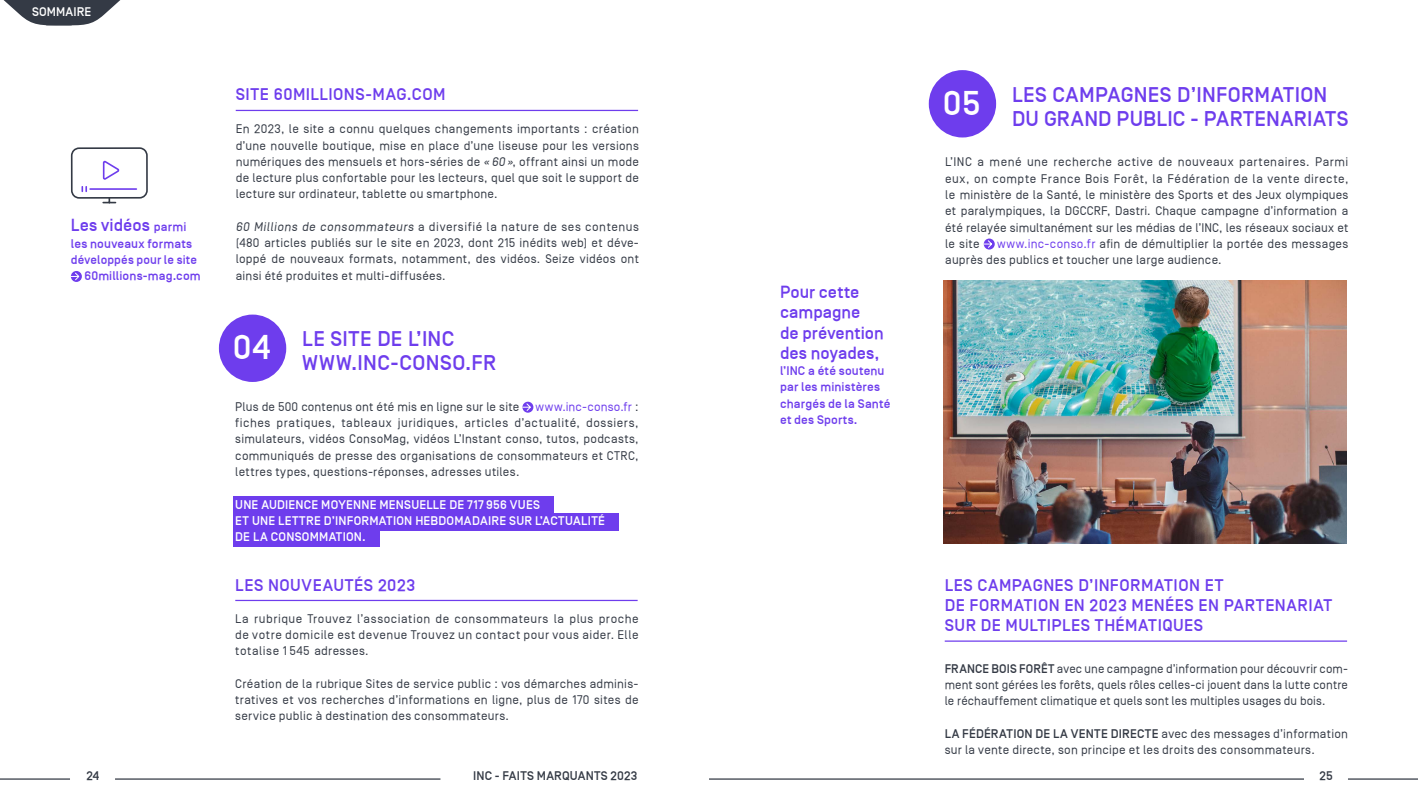
<style>
.page{position:relative;width:1418px;height:798px;background:#fff}
.page>*{position:absolute;margin:0;border:0;box-sizing:border-box;transform-origin:0 0}
.t1{font:500 34.38px "Simplon BP";color:#fff}
.t2{font:500 21.25px/24.4px "Simplon BP";letter-spacing:.015em;color:#6e3ded}
.t3{font:500 17.5px/20.2px "Simplon BP";letter-spacing:.005em;color:#6e3ded}
.t4{font:500 16.88px/20.4px "Simplon BP";letter-spacing:.03em;color:#6e3ded}
.t5{font:12.5px/16.2px "Simplon BP";letter-spacing:.02em;color:#343a45;text-align:justify}
.t6{font:500 12.5px/16.2px "Simplon BP";letter-spacing:.01em;color:#6e3ded}
.t7{font:500 12.5px/16.2px "Simplon BP";letter-spacing:.015em;color:#fff}
.t8{font:500 12.5px "Simplon BP";letter-spacing:.01em;color:#343a45}
.s1{font-size:12.5px}
.s2{color:#6e3ded}
.s3{font-weight:500}
</style>
<div class="page">
<div style="left:233px;top:496px;width:321px;height:18px;background:#6e3ded"></div>
<div style="left:233px;top:512px;width:386px;height:18px;background:#6e3ded"></div>
<div style="left:233px;top:529px;width:147px;height:17px;background:#6e3ded"></div>
<div style="left:522px;top:401px;width:11px;height:11px;background:#6e3ded;border-radius:50%"></div>
<svg style="left:522px;top:402px;width:9px;height:9px"></svg>
<hr style="left:944px;top:640px;width:402px;height:1px;background:#6e3ded">
<div style="left:219px;top:314px;width:67px;height:68px;background:#6e3ded;border-radius:50%"></div>
<svg style="left:983px;top:238px;width:11px;height:11px"></svg>
<svg style="left:983px;top:239px;width:10px;height:9px"></svg>
<div style="left:928px;top:70px;width:68px;height:67px;background:#6e3ded;border-radius:50%"></div>
<hr style="left:236px;top:110px;width:402px;height:1px;background:#6e3ded">
<hr style="left:235px;top:599px;width:402px;height:2px;background:#6e3ded">
<img style="left:943px;top:280px;width:403px;height:263px">
<svg style="left:70px;top:147px;width:79px;height:633px"></svg>
<hr style="left:90px;top:188px;width:46px;height:2px;background:#6e3ded">
<svg style="left:81px;top:187px;width:6px;height:4px"></svg>
<svg style="left:103px;top:198px;width:12px;height:5px"></svg>
<hr style="left:115px;top:778px;width:325px;height:1px;background:#343a45">
<hr style="left:0;top:778px;width:70px;height:1px;background:#343a45">
<hr style="left:709px;top:778px;width:594px;height:1px;background:#343a45">
<hr style="left:1347px;top:778px;width:70px;height:1px;background:#343a45">
<svg style="left:3px;top:0;width:118px;height:26px"></svg>
<p class="t7" style="left:32px;top:4px;width:61px">SOMMAIRE</p>
<h3 class="t3" style="left:71px;top:215px;width:117px">Les vidéos <span class="s1">parmi</span></h3>
<p class="t6" style="left:71px;top:235px;width:123px">les nouveaux formats</p>
<p class="t6" style="left:71px;top:251px;width:128px">développés pour le site</p>
<p class="t6" style="left:85px;top:268px;width:118px">60millions-mag.com</p>
<h3 class="t4" style="left:236px;top:84px;width:211px">SITE 60MILLIONS-MAG.COM</h3>
<p class="t5" style="left:236px;top:121px;width:405px">En 2023, le site a connu quelques changements importants : création d’une nouvelle boutique, mise en place d’une liseuse pour les versions numériques des mensuels et hors-séries de « 60 », offrant ainsi un mode de lecture plus confortable pour les lecteurs, quel que soit le support de lecture sur ordinateur, tablette ou smartphone.</p>
<p class="t5" style="left:236px;top:218px;width:405px">60 Millions de consommateurs a diversifié la nature de ses contenus (480 articles publiés sur le site en 2023, dont 215 inédits web) et déve&shy;loppé de nouveaux formats, notamment, des vidéos. Seize vidéos ont ainsi été produites et multi-diffusées.</p>
<h1 class="t1" style="left:233px;top:329px;width:39px">04</h1>
<h2 class="t2" style="left:302px;top:326px;width:195px">LE SITE DE L’INC<br>WWW.INC-CONSO.FR</h2>
<p class="t5" style="left:235px;top:398px;width:285px">Plus de 500 contenus ont été mis en ligne sur le site</p>
<p class="t5" style="left:235px;top:398px;width:405px;text-indent:300px"><span class="s2">www.inc-conso.fr</span> : fiches pratiques, tableaux juridiques, articles d’actualité, dossiers, simulateurs, vidéos ConsoMag, vidéos L’Instant conso, tutos, podcasts, communiqués de presse des organisations de consommateurs et CTRC, lettres types, questions-réponses, adresses utiles.</p>
<p class="t7" style="left:235px;top:496px;width:371px">UNE AUDIENCE MOYENNE MENSUELLE DE 717 956 VUES<br>ET UNE LETTRE D’INFORMATION HEBDOMADAIRE SUR L’ACTUALITÉ<br>DE LA CONSOMMATION.</p>
<h3 class="t4" style="left:235px;top:574px;width:181px">LES NOUVEAUTÉS 2023</h3>
<p class="t5" style="left:235px;top:610px;width:405px">La rubrique Trouvez l’association de consommateurs la plus proche de votre domicile est devenue Trouvez un contact pour vous aider. Elle totalise 1 545 adresses.</p>
<p class="t5" style="left:235px;top:675px;width:405px">Création de la rubrique Sites de service public : vos démarches adminis&shy;tratives et vos recherches d’informations en ligne, plus de 170 sites de service public à destination des consommateurs.</p>
<h3 class="t3" style="left:780px;top:281px;width:105px">Pour cette campagne<br>de prévention des noyades,</h3>
<p class="t6" style="left:780px;top:362px;width:112px">l’INC a été soutenu par les ministères chargés de la Santé et des Sports.</p>
<h1 class="t1" style="left:943px;top:85px;width:39px">05</h1>
<h2 class="t2" style="left:1012px;top:82px;width:338px">LES CAMPAGNES D’INFORMATION<br>DU GRAND PUBLIC - PARTENARIATS</h2>
<p class="t5" style="left:945px;top:154px;width:405px">L’INC a mené une recherche active de nouveaux partenaires. Parmi eux, on compte France Bois Forêt, la Fédération de la vente directe, le ministère de la Santé, le ministère des Sports et des Jeux olympiques et paralympiques, la DGCCRF, Dastri. Chaque campagne d’information a été relayée simultanément sur les médias de l’INC, les réseaux sociaux et le site</p>
<p class="t5" style="left:945px;top:235px;width:405px;text-indent:52px"><span class="s2">www.inc-conso.fr</span> afin de démultiplier la portée des messages auprès des publics et toucher une large audience.</p>
<h3 class="t4" style="left:944px;top:574px;width:389px">LES CAMPAGNES D’INFORMATION ET<br>DE FORMATION EN 2023 MENÉES EN PARTENARIAT<br>SUR DE MULTIPLES THÉMATIQUES</h3>
<p class="t5" style="left:944px;top:660px;width:405px"><span class="s3">FRANCE BOIS FORÊT</span> avec une campagne d’information pour découvrir com&shy;ment sont gérées les forêts, quels rôles celles-ci jouent dans la lutte contre le réchauffement climatique et quels sont les multiples usages du bois.</p>
<p class="t5" style="left:944px;top:725px;width:405px"><span class="s3">LA FÉDÉRATION DE LA VENTE DIRECTE</span> avec des messages d’information sur la vente directe, son principe et les droits des consommateurs.</p>
<p class="t8" style="left:86px;top:768px;width:15px">24</p>
<p class="t8" style="left:473px;top:768px;width:166px">INC - FAITS MARQUANTS 2023</p>
<p class="t8" style="left:1319px;top:768px;width:15px">25</p>
</div>
